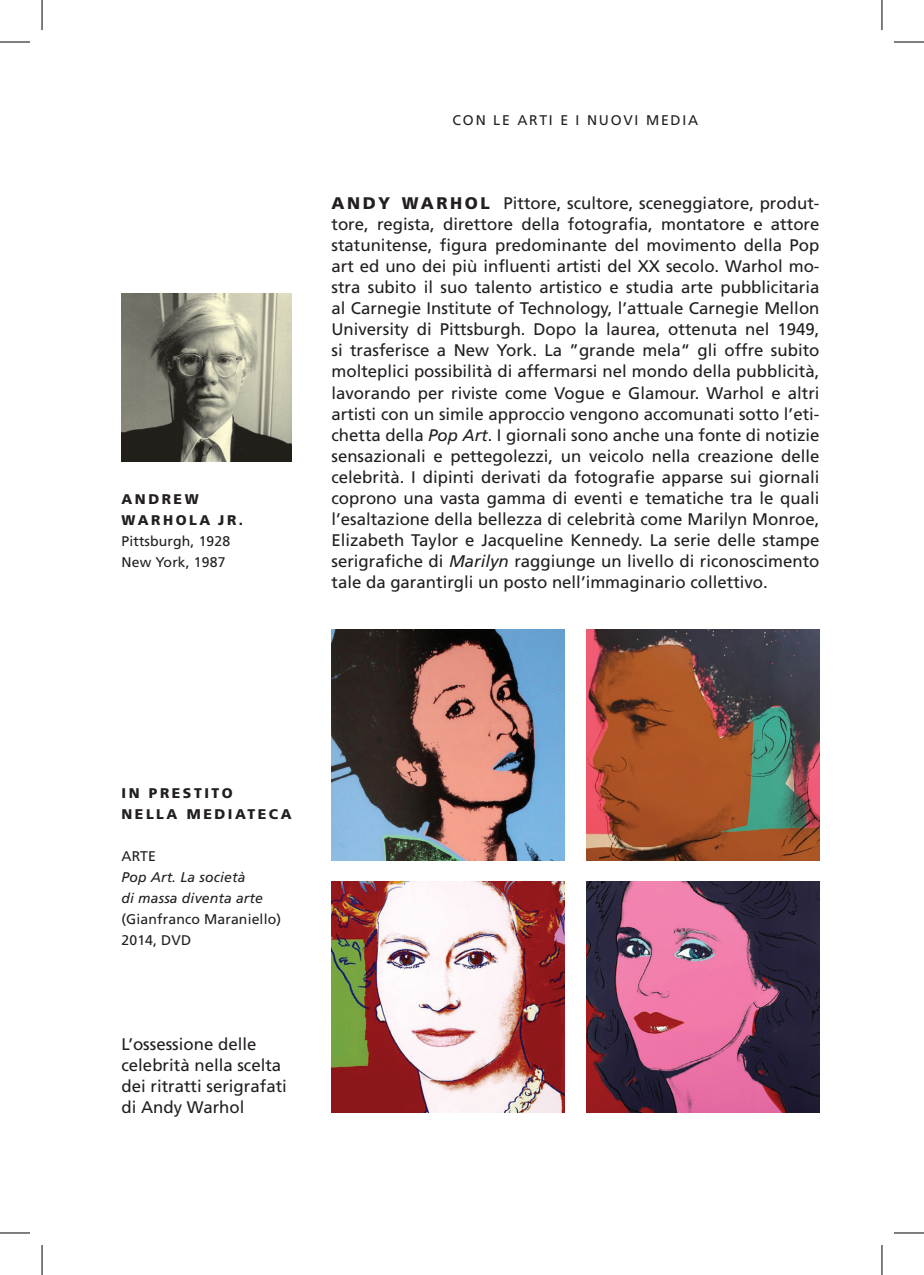
<style>
.page{position:relative;width:924px;height:1275px;background:#fff}
.page>*{position:absolute;margin:0;border:0;box-sizing:border-box;transform-origin:0 0}
.t1{font:16.8px/21px "Frutiger";color:#231f20}
.t2{font:14px/21px "Frutiger";letter-spacing:.01em;color:#231f20}
.t3{font:900 14px/21px "Frutiger";letter-spacing:.18em;color:#231f20}
.t4{font:italic 14px/21px "Frutiger";letter-spacing:.01em;color:#231f20}
.t5{font:14px "Frutiger";letter-spacing:.13em;color:#231f20}
.s1{font-weight:900}
.s2{font-style:italic}
</style>
<div class="page">
<img style="left:121px;top:293px;width:170px;height:168px">
<img style="left:331px;top:629px;width:233px;height:231px">
<img style="left:331px;top:881px;width:233px;height:231px">
<img style="left:586px;top:629px;width:233px;height:231px">
<img style="left:586px;top:881px;width:233px;height:231px">
<hr style="left:0;top:42px;width:30px;height:1px;background:#000">
<hr style="left:893px;top:42px;width:30px;height:1px;background:#000">
<hr style="left:0;top:1232px;width:30px;height:1px;background:#000">
<hr style="left:893px;top:1232px;width:30px;height:1px;background:#000">
<hr style="left:42px;top:0;width:1px;height:30px;background:#000">
<hr style="left:42px;top:1245px;width:1px;height:30px;background:#000">
<hr style="left:881px;top:0;width:1px;height:30px;background:#000">
<hr style="left:881px;top:1245px;width:1px;height:30px;background:#000">
<p class="t3" style="left:121px;top:488px;width:123px">ANDREW<br>WARHOLA JR.</p>
<p class="t2" style="left:121px;top:530px;width:110px">Pittsburgh, 1928<br>New York, 1987</p>
<p class="t5" style="left:452px;top:112px;width:247px">CON LE ARTI E I NUOVI MEDIA</p>
<p class="t1" style="left:331px;top:193px;width:489px;text-align:justify"><span class="s1">ANDY WARHOL</span> Pittore, scultore, sceneggiatore, produt&shy;tore, regista, direttore della fotografia, montatore e attore statunitense, figura predominante del movimento della Pop art ed uno dei più influenti artisti del XX secolo. Warhol mo&shy;stra subito il suo talento artistico e studia arte pubblicitaria al Carnegie Institute of Technology, l’attuale Carnegie Mellon University di Pittsburgh. Dopo la laurea, ottenuta nel 1949, si trasferisce a New York. La ”grande mela“ gli offre subito molteplici possibilità di affermarsi nel mondo della pubblicità, lavorando per riviste come Vogue e Glamour. Warhol e altri artisti con un simile approccio vengono accomunati sotto l’eti&shy;chetta della <span class="s2">Pop Art</span>. I giornali sono anche una fonte di notizie sensazionali e pettegolezzi, un veicolo nella creazione delle celebrità. I dipinti derivati da fotografie apparse sui giornali coprono una vasta gamma di eventi e tematiche tra le quali l’esaltazione della bellezza di celebrità come Marilyn Monroe, Elizabeth Taylor e Jacqueline Kennedy. La serie delle stampe serigrafiche di <span class="s2">Marilyn</span> raggiunge un livello di riconoscimento tale da garantirgli un posto nell’immaginario collettivo.</p>
<p class="t3" style="left:121px;top:782px;width:172px">IN pRESTITO<br>NELLA MEDIATECA</p>
<p class="t2" style="left:121px;top:845px;width:36px">ARTE</p>
<p class="t4" style="left:121px;top:866px;width:143px">Pop Art. La società<br>di massa diventa arte</p>
<p class="t2" style="left:121px;top:908px;width:161px">(Gianfranco Maraniello)<br>2014, DVD</p>
<p class="t1" style="left:121px;top:1033px;width:167px">L’ossessione delle celebrità nella scelta dei ritratti serigrafati di Andy Warhol</p>
</div>
